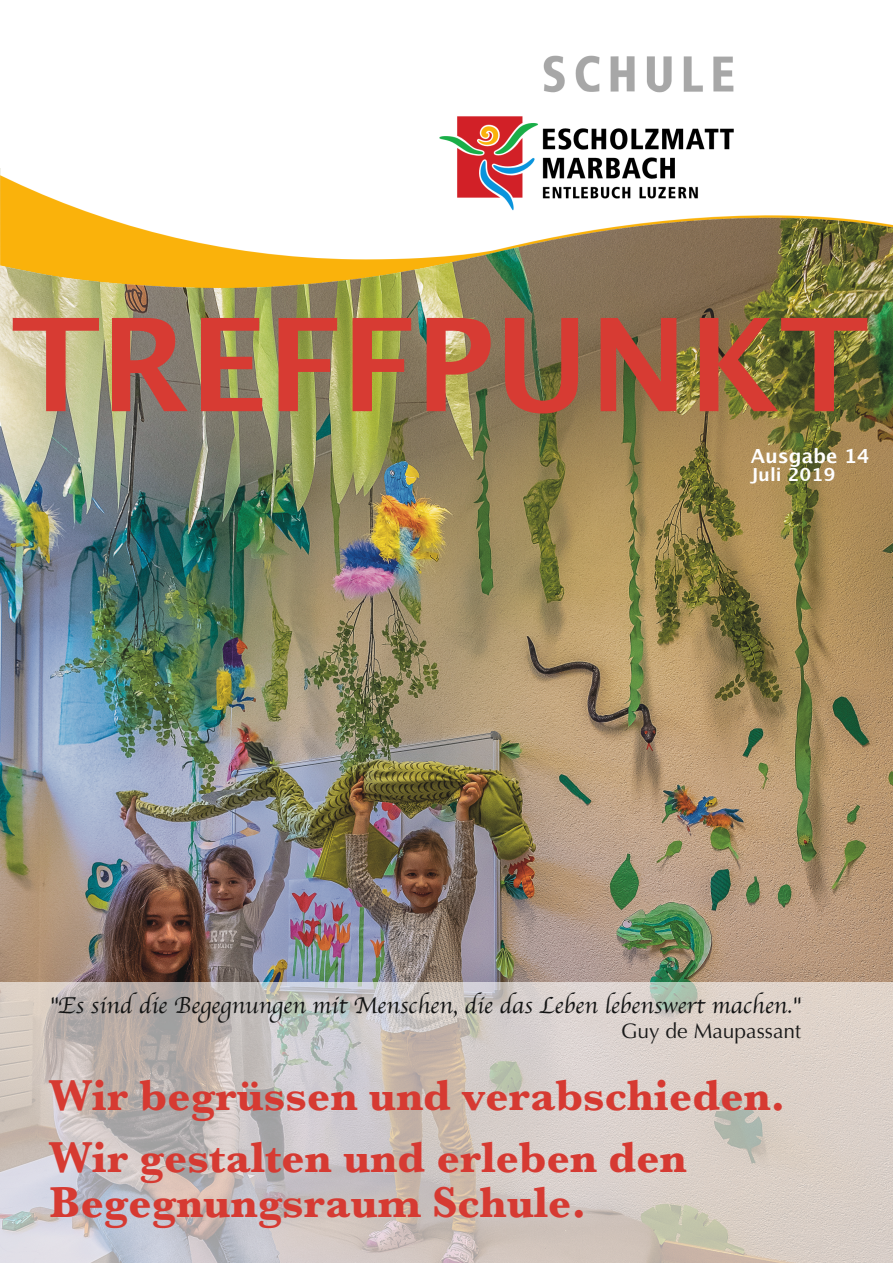
<style>
.page{position:relative;width:893px;height:1263px;background:#fff}
.page>*{position:absolute;margin:0;border:0;box-sizing:border-box;transform-origin:0 0}
.t1{font:129px "font 0000000022 d 7 ced 6";color:#d73b33}
.t2{font:45px/61.5px "font 0000000022 d 7 ced 6";color:#d63a32}
.t3{font:24px "font 0000000022 d 7 ced 6";color:#131414}
.t4{font:21px "font 0000000022 d 7 ced 6";color:#1a1a1a}
.t5{font:19.5px "font 0000000022 d 7 ced 6";color:#fff}
.t6{font:18px "font 0000000022 d 7 ced 6";color:#fff}
</style>
<div class="page">
<img style="left:0;top:288px;width:893px;height:695px">
<div style="left:0;top:983px;width:893px;height:280px;background:#fff;opacity:.6"></div>
<img style="left:0;top:55px;width:893px;height:233px">
<h1 class="t1" style="left:11px;top:286px;width:859px">TREFFPUNKT</h1>
<p class="t5" style="left:751px;top:444px;width:120px">Ausgabe 14</p>
<p class="t6" style="left:751px;top:464px;width:86px">Juli 2019</p>
<p class="t3" style="left:50px;top:986px;width:752px">"Es sind die Begegnungen mit Menschen, die das Leben lebenswert machen."</p>
<p class="t4" style="left:621px;top:1019px;width:181px">Guy de Maupassant</p>
<p class="t2" style="left:50px;top:1065px;width:738px">Wir begrüssen und verabschieden.<br>Wir gestalten und erleben den</p>
<p class="t2" style="left:50px;top:1171px;width:538px">Begegnungsraum Schule.</p>
</div>
